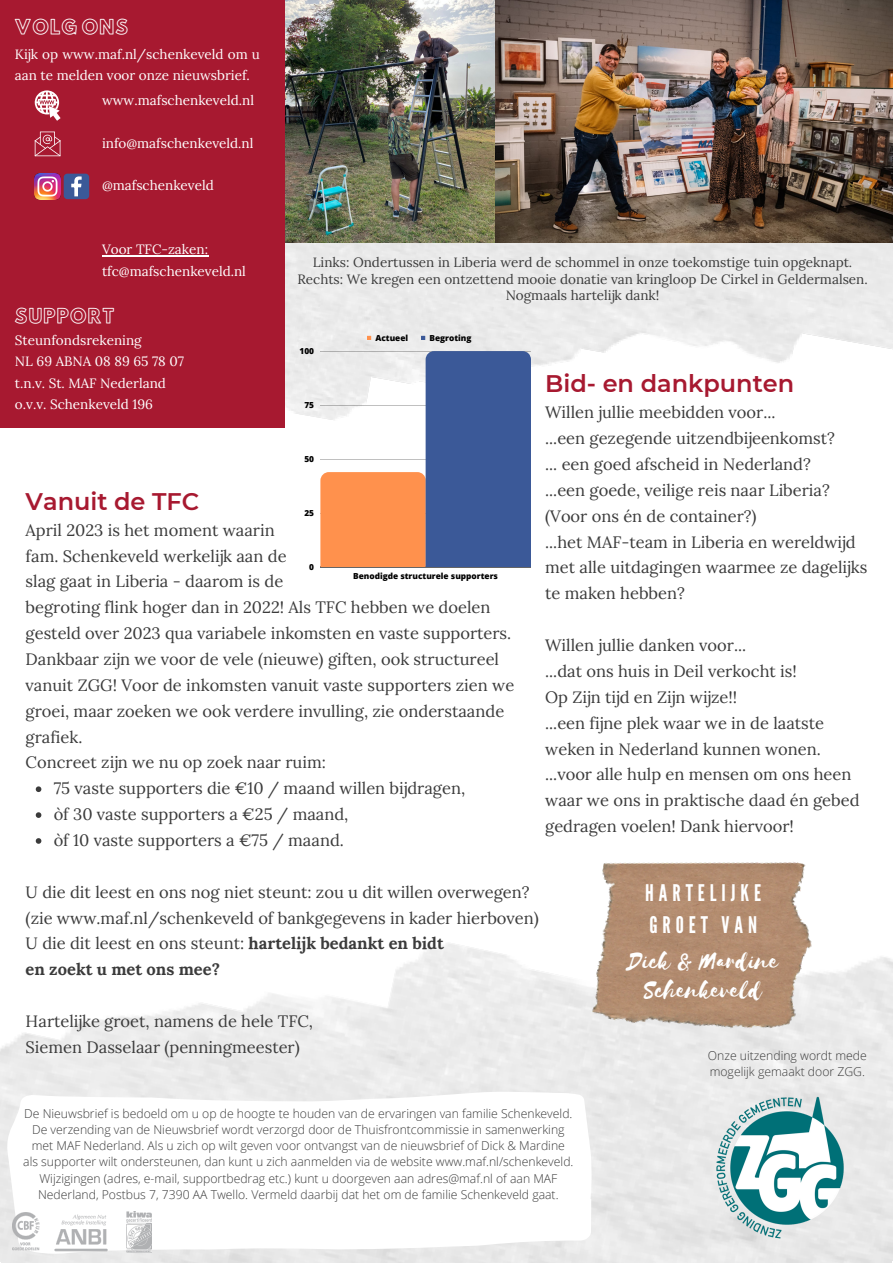
<style>
.page{position:relative;width:893px;height:1264px;background:#fff}
.page>*{position:absolute;margin:0;border:0;box-sizing:border-box;transform-origin:0 0}
.t1{font:27.45px/29.2px "Selima";color:#fff;text-align:center}
.t2{font:600 24px "Montserrat";color:#a71930}
.t3{font:22.95px/31.8px "League Gothic";letter-spacing:.215em;color:#fff}
.t4{font:17.85px "Hussar Ekologiczne 1";letter-spacing:.06em;color:#fff}
.t5{font:16.5px/25.8px "Lora";color:#3b3b3b}
.t6{font:13.5px/21.3px "Lora";color:#fff}
.t7{font:13.5px/16.8px "Lora";color:#3b3b3b;text-align:center}
.t8{font:300 12.15px/16.4px "Open Sans";color:#3b3b3b;text-align:center}
.t9{font:800 8.25px "Open Sans";color:#000}
.s1{font-weight:700}
</style>
<div class="page">
<img style="left:0;top:248px;width:892px;height:1014px">
<img style="left:285px;top:0;width:607px;height:243px">
<div style="left:0;top:0;width:285px;height:427px;background:#a71930"></div>
<img style="left:572px;top:823px;width:256px;height:234px">
<svg style="left:35px;top:90px;width:25px;height:31px"></svg>
<img style="left:35px;top:174px;width:25px;height:25px">
<svg style="left:64px;top:174px;width:25px;height:25px"></svg>
<svg style="left:1px;top:1065px;width:597px;height:197px"></svg>
<img style="left:12px;top:1211px;width:140px;height:41px">
<svg style="left:367px;top:336px;width:4px;height:4px"></svg>
<svg style="left:421px;top:336px;width:4px;height:4px"></svg>
<hr style="left:320px;top:567px;width:210px;height:1px;background:#000">
<svg style="left:320px;top:351px;width:211px;height:216px"></svg>
<svg style="left:35px;top:131px;width:25px;height:25px"></svg>
<svg style="left:36px;top:786px;width:5px;height:6px"></svg>
<svg style="left:36px;top:812px;width:5px;height:6px"></svg>
<svg style="left:36px;top:838px;width:5px;height:5px"></svg>
<hr style="left:102px;top:255px;width:106px;height:2px;background:#fff">
<img style="left:688px;top:1069px;width:197px;height:193px">
<p class="t4" style="left:15px;top:20px;width:115px">VOLG ONS</p>
<p class="t6" style="left:15px;top:43px;width:246px">Kijk op www.maf.nl/schenkeveld om u aan te melden voor onze nieuwsbrief.</p>
<p class="t6" style="left:102px;top:89px;width:153px">www.mafschenkeveld.nl</p>
<p class="t6" style="left:102px;top:132px;width:153px">info@mafschenkeveld.nl</p>
<p class="t6" style="left:102px;top:175px;width:113px">@mafschenkeveld</p>
<p class="t6" style="left:102px;top:239px;width:145px">Voor TFC-zaken: tfc@mafschenkeveld.nl</p>
<p class="t7" style="left:297px;top:253px;width:572px">Links: Ondertussen in Liberia werd de schommel in onze toekomstige tuin opgeknapt.<br>Rechts: We kregen een ontzettend mooie donatie van kringloop De Cirkel in Geldermalsen.<br>Nogmaals hartelijk dank!</p>
<p class="t4" style="left:15px;top:308px;width:101px">SUPPORT</p>
<p class="t6" style="left:15px;top:329px;width:170px">Steunfondsrekening<br>NL 69 ABNA 08 89 65 78 07 t.n.v. St. MAF Nederland o.v.v. Schenkeveld 196</p>
<h2 class="t2" style="left:26px;top:486px;width:175px">Vanuit de TFC</h2>
<p class="t9" style="left:299px;top:345px;width:16px">100</p>
<p class="t9" style="left:304px;top:399px;width:11px">75</p>
<p class="t9" style="left:304px;top:453px;width:11px">50</p>
<p class="t9" style="left:304px;top:507px;width:11px">25</p>
<p class="t9" style="left:375px;top:332px;width:34px">Actueel</p>
<p class="t9" style="left:429px;top:332px;width:44px">Begroting</p>
<p class="t5" style="left:26px;top:516px;width:490px">April 2023 is het moment waarin<br>fam. Schenkeveld werkelijk aan de<br>slag gaat in Liberia - daarom is de<br>begroting flink hoger dan in 2022! Als TFC hebben we doelen gesteld over 2023 qua variabele inkomsten en vaste supporters.<br>Dankbaar zijn we voor de vele (nieuwe) giften, ook structureel vanuit ZGG! Voor de inkomsten vanuit vaste supporters zien we groei, maar zoeken we ook verdere invulling, zie onderstaande grafiek.<br>Concreet zijn we nu op zoek naar ruim:</p>
<p class="t9" style="left:309px;top:561px;width:6px">0</p>
<p class="t9" style="left:353px;top:570px;width:146px">Benodigde structurele supporters</p>
<p class="t5" style="left:54px;top:775px;width:413px">75 vaste supporters die €10 / maand willen bijdragen, òf 30 vaste supporters a €25 / maand,<br>òf 10 vaste supporters a €75 / maand.</p>
<h2 class="t2" style="left:545px;top:369px;width:250px">Bid- en dankpunten</h2>
<p class="t5" style="left:545px;top:399px;width:323px">Willen jullie meebidden voor...<br>...een gezegende uitzendbijeenkomst?<br>... een goed afscheid in Nederland?<br>...een goede, veilige reis naar Liberia? (Voor ons én de container?)<br>...het MAF-team in Liberia en wereldwijd met alle uitdagingen waarmee ze dagelijks te maken hebben?</p>
<p class="t5" style="left:545px;top:632px;width:316px">Willen jullie danken voor...<br>...dat ons huis in Deil verkocht is!<br>Op Zijn tijd en Zijn wijze!!<br>...een fijne plek waar we in de laatste weken in Nederland kunnen wonen. ...voor alle hulp en mensen om ons heen waar we ons in praktische daad én gebed gedragen voelen! Dank hiervoor!</p>
<p class="t5" style="left:26px;top:878px;width:514px">U die dit leest en ons nog niet steunt: zou u dit willen overwegen? (zie www.maf.nl/schenkeveld of bankgegevens in kader hierboven)<br>U die dit leest en ons steunt: <span class="s1">hartelijk bedankt en bidt<br>en zoekt u met ons mee?</span></p>
<p class="t5" style="left:26px;top:1008px;width:289px">Hartelijke groet, namens de hele TFC,<br>Siemen Dasselaar (penningmeester)</p>
<p class="t8" style="left:23px;top:1104px;width:551px">De Nieuwsbrief is bedoeld om u op de hoogte te houden van de ervaringen van familie Schenkeveld.<br>De verzending van de Nieuwsbrief wordt verzorgd door de Thuisfrontcommissie in samenwerking met MAF Nederland. Als u zich op wilt geven voor ontvangst van de nieuwsbrief of Dick &amp; Mardine als supporter wilt ondersteunen, dan kunt u zich aanmelden via de website www.maf.nl/schenkeveld.<br>Wijzigingen (adres, e-mail, supportbedrag etc.) kunt u doorgeven aan adres@maf.nl of aan MAF Nederland, Postbus 7, 7390 AA Twello. Vermeld daarbij dat het om de familie Schenkeveld gaat.</p>
<h3 class="t3" style="left:645px;top:877px;width:117px">HARTELIJKE<br>GROET VAN</h3>
<h1 class="t1" style="left:627px;top:946px;width:152px">Dick &amp; Mardine<br>Schenkeveld</h1>
<p class="t8" style="left:707px;top:1046px;width:160px;text-align:left">Onze uitzending wordt mede mogelijk gemaakt door ZGG.</p>
</div>
